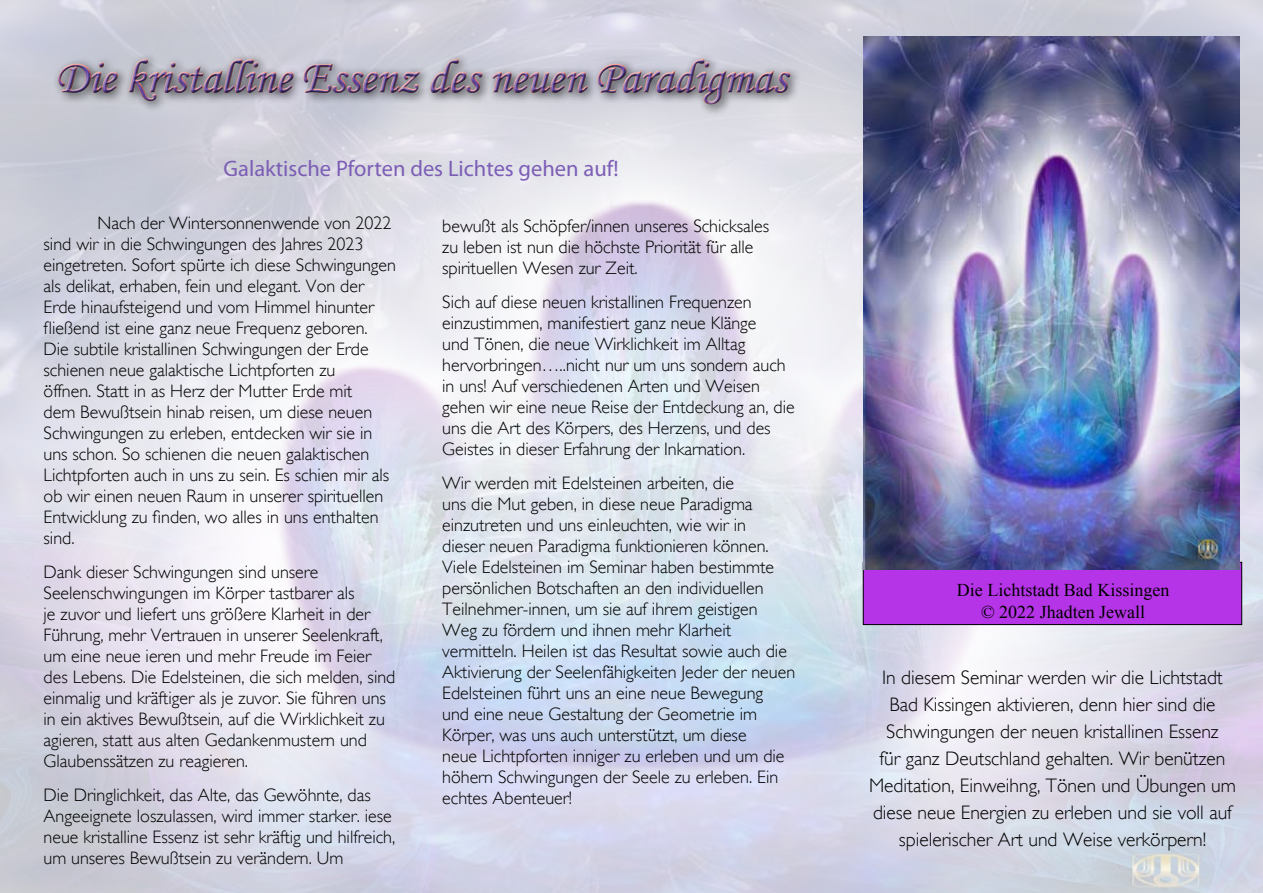
<style>
.page{position:relative;width:1263px;height:893px;background:#fff}
.page>*{position:absolute;margin:0;border:0;box-sizing:border-box;transform-origin:0 0}
.t1{font:46.5px "Monotype Corsiva";color:#644aa4}
.t2{font:22.5px "Myriad Pro";color:#7c5eb6}
.t3{font:300 19.5px/27px "Gill Sans";color:#000;text-align:center}
.t4{font:300 18px/21px "Gill Sans";color:#000}
.t5{font:18px/21.6px "Times New Roman";color:#000;text-align:center}
</style>
<div class="page">
<img style="left:0;top:0;width:1263px;height:893px">
<div style="left:51px;top:53px;width:847px;height:127px;background:#000;opacity:.75"></div>
<div style="left:20px;top:46px;width:824px;height:103px;background:#000;opacity:.75"></div>
<div style="left:863px;top:562px;width:379px;height:63px;background:#b634e8"></div>
<div style="left:863px;top:562px;width:379px;height:63px;border:1px solid #000"></div>
<img style="left:863px;top:37px;width:377px;height:532px">
<h1 class="t1" style="left:56px;top:49px;width:732px">Die kristalline Essenz des neuen Paradigmas</h1>
<p class="t2" style="left:223px;top:155px;width:396px">Galaktische Pforten des Lichtes gehen auf!</p>
<p class="t4" style="left:44px;top:213px;width:354px;text-indent:54px">Nach der Wintersonnenwende von 2022 sind wir in die Schwingungen des Jahres 2023 eingetreten. Sofort spürte ich diese Schwingungen als delikat, erhaben, fein und elegant. Von der Erde hinaufsteigend und vom Himmel hinunter fließend ist eine ganz neue Frequenz geboren.<br>Die subtile kristallinen Schwingungen der Erde schienen neue galaktische Lichtpforten zu<br>öffnen. Statt in as Herz der Mutter Erde mit<br>dem Bewußtsein hinab reisen, um diese neuen Schwingungen zu erleben, entdecken wir sie in uns schon. So schienen die neuen galaktischen Lichtpforten auch in uns zu sein. Es schien mir als ob wir einen neuen Raum in unserer spirituellen Entwicklung zu finden, wo alles in uns enthalten sind.</p>
<p class="t4" style="left:44px;top:561px;width:353px">Dank dieser Schwingungen sind unsere Seelenschwingungen im Körper tastbarer als<br>je zuvor und liefert uns größere Klarheit in der Führung, mehr Vertrauen in unserer Seelenkraft, um eine neue ieren und mehr Freude im Feier des Lebens. Die Edelsteinen, die sich melden, sind einmalig und kräftiger als je zuvor. Sie führen uns in ein aktives Bewußtsein, auf die Wirklichkeit zu agieren, statt aus alten Gedankenmustern und Glaubenssätzen zu reagieren.</p>
<p class="t4" style="left:44px;top:784px;width:353px">Die Dringlichkeit, das Alte, das Gewöhnte, das Angeeignete loszulassen, wird immer starker. iese neue kristalline Essenz ist sehr kräftig und hilfreich, um unseres Bewußtsein zu verändern. Um</p>
<p class="t4" style="left:442px;top:216px;width:328px">bewußt als Schöpfer/innen unseres Schicksales zu leben ist nun die höchste Priorität für alle spirituellen Wesen zur Zeit.</p>
<p class="t4" style="left:442px;top:291px;width:354px">Sich auf diese neuen kristallinen Frequenzen einzustimmen, manifestiert ganz neue Klänge<br>und Tönen, die neue Wirklichkeit im Alltag hervorbringen…..nicht nur um uns sondern auch in uns! Auf verschiedenen Arten und Weisen gehen wir eine neue Reise der Entdeckung an, die uns die Art des Körpers, des Herzens, und des Geistes in dieser Erfahrung der Inkarnation.</p>
<p class="t4" style="left:442px;top:472px;width:354px">Wir werden mit Edelsteinen arbeiten, die<br>uns die Mut geben, in diese neue Paradigma einzutreten und uns einleuchten, wie wir in<br>dieser neuen Paradigma funktionieren können.<br>Viele Edelsteinen im Seminar haben bestimmte persönlichen Botschaften an den individuellen Teilnehmer-innen, um sie auf ihrem geistigen Weg zu fördern und ihnen mehr Klarheit vermitteln. Heilen ist das Resultat sowie auch die Aktivierung der Seelenfähigkeiten Jeder der neuen Edelsteinen führt uns an eine neue Bewegung<br>und eine neue Gestaltung der Geometrie im Körper, was uns auch unterstützt, um diese<br>neue Lichtpforten inniger zu erleben und um die höhern Schwingungen der Seele zu erleben. Ein echtes Abenteuer!</p>
<p class="t5" style="left:957px;top:579px;width:214px">Die Lichtstadt Bad Kissingen © 2022 Jhadten Jewall</p>
<p class="t3" style="left:869px;top:664px;width:368px">In diesem Seminar werden wir die Lichtstadt Bad Kissingen aktivieren, denn hier sind die Schwingungen der neuen kristallinen Essenz<br>für ganz Deutschland gehalten. Wir benützen Meditation, Einweihng, Tönen und Übungen um diese neue Energien zu erleben und sie voll auf spielerischer Art und Weise verkörpern!</p>
</div>
